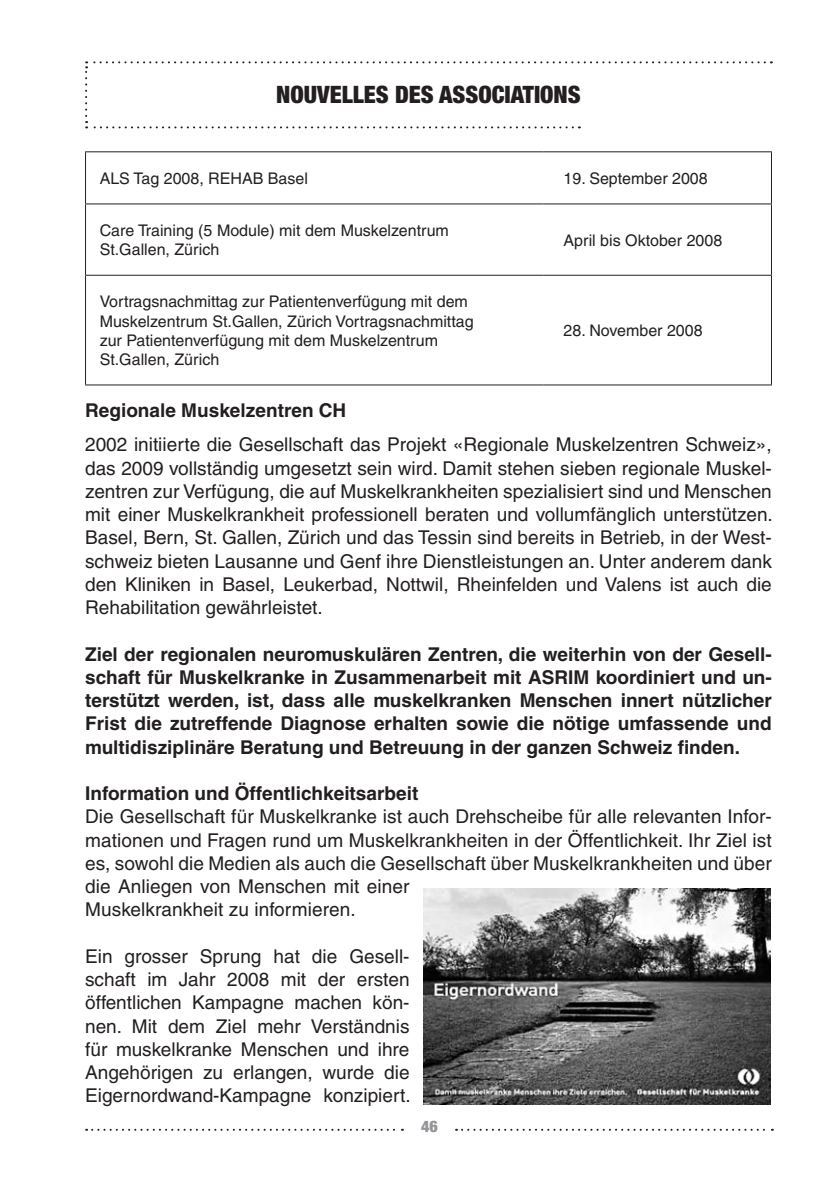
<style>
.page{position:relative;width:840px;height:1191px;background:#fff}
.page>*{position:absolute;margin:0;border:0;box-sizing:border-box;transform-origin:0 0}
.t1{font:900 condensed 24px "Helvetica Neue";color:#231f20}
.t2{font:19px/23.2px "Helvetica";letter-spacing:.005em;color:#231f20;text-align:justify}
.t3{font:700 19px/23.2px "Helvetica";color:#231f20;text-align:justify}
.t4{font:16px/19.2px "Helvetica";color:#231f20}
.t5{font:900 condensed 16px "Helvetica Neue";color:#939598}
</style>
<div class="page">
<svg style="left:86px;top:1128px;width:317px;height:2px"></svg>
<svg style="left:456px;top:1128px;width:316px;height:2px"></svg>
<svg style="left:85px;top:61px;width:679px;height:67px"></svg>
<hr style="left:85px;top:151px;width:458px;height:1px;background:#231f20">
<hr style="left:85px;top:152px;width:1px;height:51px;background:#231f20">
<hr style="left:543px;top:151px;width:228px;height:1px;background:#231f20">
<hr style="left:770px;top:152px;width:1px;height:51px;background:#231f20">
<hr style="left:85px;top:203px;width:458px;height:1px;background:#231f20">
<hr style="left:85px;top:204px;width:1px;height:71px;background:#231f20">
<hr style="left:543px;top:203px;width:228px;height:1px;background:#231f20">
<hr style="left:770px;top:204px;width:1px;height:71px;background:#231f20">
<hr style="left:85px;top:275px;width:458px;height:1px;background:#231f20">
<hr style="left:85px;top:276px;width:1px;height:108px;background:#231f20">
<hr style="left:543px;top:275px;width:228px;height:1px;background:#231f20">
<hr style="left:770px;top:276px;width:1px;height:108px;background:#231f20">
<hr style="left:85px;top:384px;width:458px;height:1px;background:#231f20">
<hr style="left:543px;top:384px;width:228px;height:1px;background:#231f20">
<img style="left:423px;top:888px;width:347px;height:216px">
<p class="t1" style="left:276px;top:79px;width:28px">NOUVE</p>
<p class="t1" style="left:341px;top:79px;width:111px">LLES DES ASSOCIATIONS</p>
<p class="t4" style="left:100px;top:169px;width:210px">ALS Tag 2008, REHAB Basel</p>
<p class="t4" style="left:563px;top:169px;width:146px">19. September 2008</p>
<p class="t4" style="left:100px;top:221px;width:350px">Care Training (5 Module) mit dem Muskelzentrum<br>St.Gallen, Zürich</p>
<p class="t4" style="left:563px;top:230px;width:160px">April bis Oktober 2008</p>
<p class="t4" style="left:100px;top:292px;width:375px">Vortragsnachmittag zur Patientenverfügung mit dem Muskelzentrum St.Gallen, Zürich Vortragsnachmittag zur Patientenverfügung mit dem Muskelzentrum St.Gallen, Zürich</p>
<p class="t4" style="left:563px;top:321px;width:140px">28. November 2008</p>
<p class="t3" style="left:85px;top:399px;width:262px">Regionale Muskelzentren CH</p>
<p class="t2" style="left:85px;top:433px;width:689px">2002 initiierte die Gesellschaft das Projekt «Regionale Muskelzentren Schweiz», das 2009 vollständig umgesetzt sein wird. Damit stehen sieben regionale Muskel&shy;zentren zur Verfügung, die auf Muskelkrankheiten spezialisiert sind und Menschen mit einer Muskelkrankheit professionell beraten und vollumfänglich unterstützen.<br>Basel, Bern, St. Gallen, Zürich und das Tessin sind bereits in Betrieb, in der West&shy;schweiz bieten Lausanne und Genf ihre Dienstleistungen an. Unter anderem dank den Kliniken in Basel, Leukerbad, Nottwil, Rheinfelden und Valens ist auch die Rehabilitation gewährleistet.</p>
<p class="t3" style="left:85px;top:642px;width:688px">Ziel der regionalen neuromuskulären Zentren, die weiterhin von der Gesell&shy;schaft für Muskelkranke in Zusammenarbeit mit ASRIM koordiniert und un&shy;terstützt werden, ist, dass alle muskelkranken Menschen innert nützlicher Frist die zutreffende Diagnose erhalten sowie die nötige umfassende und multidisziplinäre Beratung und Betreuung in der ganzen Schweiz finden.</p>
<p class="t3" style="left:85px;top:781px;width:334px">Information und Öffentlichkeitsarbeit</p>
<p class="t2" style="left:85px;top:805px;width:687px;text-align:left">Die Gesellschaft für Muskelkranke ist auch Drehscheibe für alle relevanten Infor&shy;mationen und Fragen rund um Muskelkrankheiten in der Öffentlichkeit. Ihr Ziel ist es, sowohl die Medien als auch die Gesellschaft über Muskelkrankheiten und über die Anliegen von Menschen mit einer<br>Muskelkrankheit zu informieren.</p>
<p class="t2" style="left:85px;top:944px;width:327px">Ein grosser Sprung hat die Gesell&shy;schaft im Jahr 2008 mit der ersten öffentlichen Kampagne machen kön&shy;nen. Mit dem Ziel mehr Verständnis für muskelkranke Menschen und ihre Angehörigen zu erlangen, wurde die Eigernordwand-Kampagne konzipiert.</p>
<p class="t5" style="left:421px;top:1116px;width:18px">46</p>
</div>
